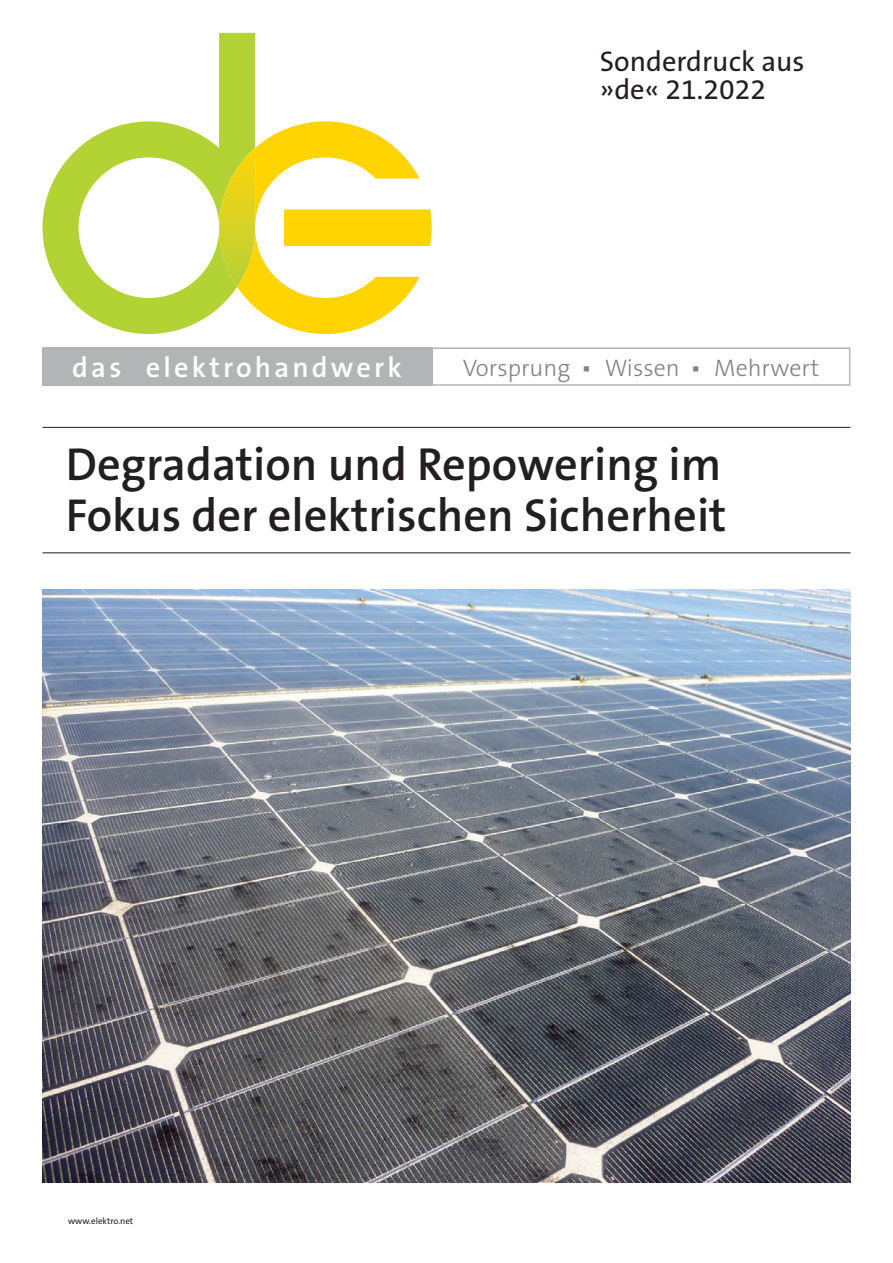
<style>
.page{position:relative;width:893px;height:1263px;background:#fff}
.page>*{position:absolute;margin:0;border:0;box-sizing:border-box;transform-origin:0 0}
.t1{font:600 46.5px/51px "The Sans Os F";color:#231f20}
.t2{font:28.5px/28px "The Sans Os F";color:#231f20}
.t3{font:600 28.5px "The Sans Os F";letter-spacing:.11em;color:#fff}
.t4{font:300 24px "The Sans Os F";color:#808285}
.t5{font:9px "The Sans Os F";color:#231f20}
.s1{font-weight:400}
</style>
<div class="page">
<img style="left:43px;top:589px;width:807px;height:593px">
<div style="left:43px;top:347px;width:389px;height:39px;background:#b2b4b6"></div>
<svg style="left:432px;top:347px;width:418px;height:39px"></svg>
<svg style="left:43px;top:33px;width:212px;height:301px"></svg>
<svg style="left:219px;top:121px;width:213px;height:213px"></svg>
<hr style="left:43px;top:427px;width:807px;height:1px;background:#231f20">
<hr style="left:43px;top:553px;width:807px;height:1px;background:#231f20">
<p class="t2" style="left:600px;top:47px;width:206px">Sonderdruck aus »de« 21.2022</p>
<p class="t3" style="left:72px;top:353px;width:331px">das elektrohandwerk</p>
<p class="t4" style="left:463px;top:355px;width:358px">Vorsprung <span class="s1">▪</span> Wissen <span class="s1">▪</span> Mehrwert</p>
<p class="t1" style="left:66px;top:440px;width:662px">Degradation und Repowering im<br>Fokus der elektrischen Sicherheit</p>
<p class="t5" style="left:68px;top:1216px;width:67px">www.elektro.net</p>
</div>
